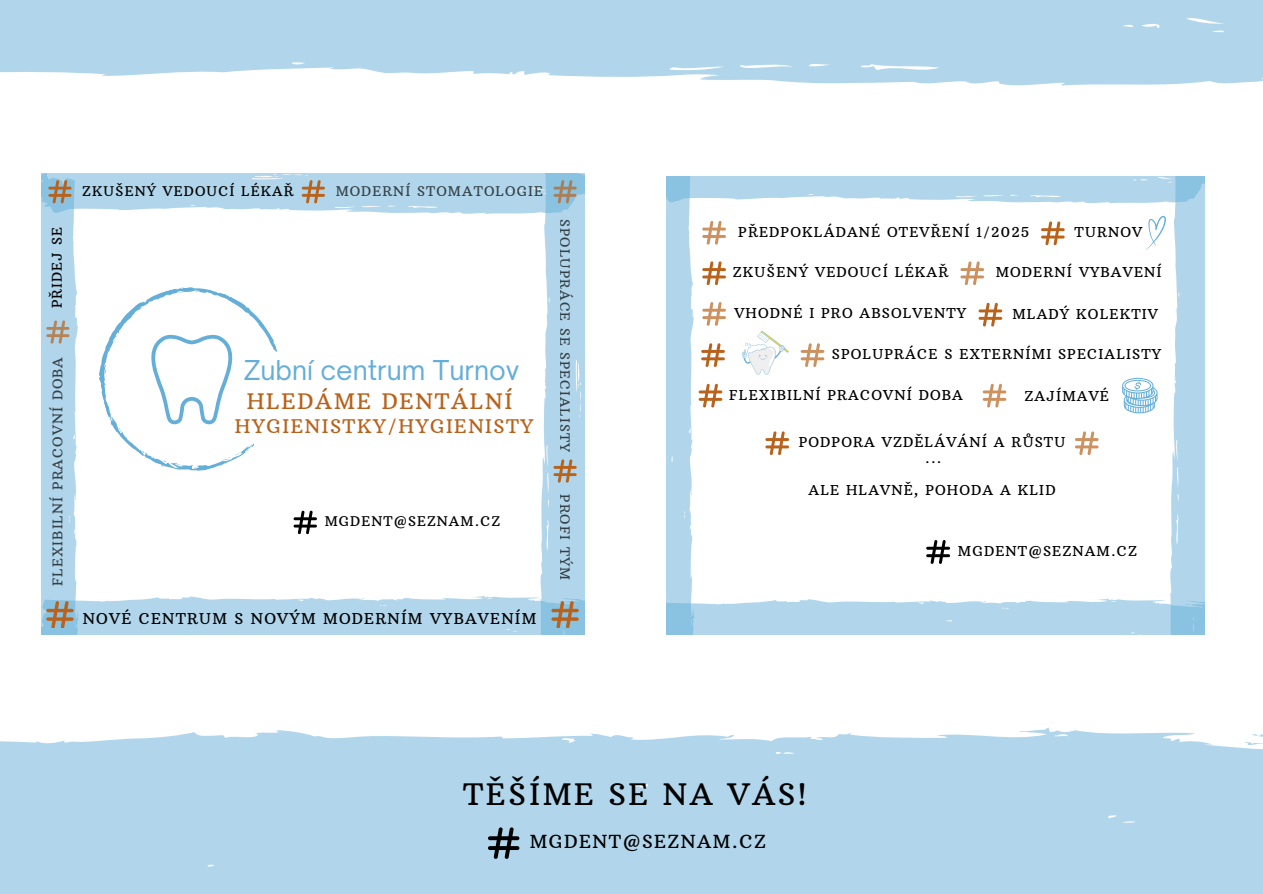
<style>
.page{position:relative;width:1263px;height:894px;background:#fff}
.page>*{position:absolute;margin:0;border:0;box-sizing:border-box;transform-origin:0 0}
.t1{font:30.15px "Arbutus Slab";letter-spacing:.08em;color:#000}
.t2{font:26.25px "Open Sauce One";color:#64aed8}
.t3{font:21.75px "Arbutus Slab";letter-spacing:.08em;color:#b8621b}
.t4{font:19.05px "Arbutus Slab";letter-spacing:.08em;color:#b8621b}
.t5{font:18.3px "Arbutus Slab";letter-spacing:.08em;color:#000}
.t6{font:15.15px "Arbutus Slab";letter-spacing:.08em;color:#000}
.t7{font:13.95px "Arbutus Slab";letter-spacing:.08em;color:#000}
.t8{font:13.65px "Arbutus Slab";letter-spacing:.08em;color:#000}
.t9{font:13.5px "Arbutus Slab";letter-spacing:.08em;color:#000}
</style>
<div class="page">
<svg style="left:79px;top:595px;width:461px;height:39px;background:#b9daed"></svg>
<svg style="left:79px;top:173px;width:461px;height:41px;background:#b8d9ec"></svg>
<svg style="left:540px;top:173px;width:45px;height:461px;background:#b4d8eb"></svg>
<svg style="left:99px;top:287px;width:179px;height:184px"></svg>
<svg style="left:247px;top:369px;width:8px;height:82px"></svg>
<svg style="left:220px;top:454px;width:16px;height:11px"></svg>
<svg style="left:161px;top:459px;width:7px;height:8px"></svg>
<svg style="left:102px;top:353px;width:7px;height:10px"></svg>
<svg style="left:151px;top:333px;width:81px;height:91px"></svg>
<div style="left:255px;top:354px;width:275px;height:100px;background:#fff"></div>
<svg style="left:41px;top:173px;width:38px;height:461px;background:#b6d8ec"></svg>
<svg style="left:46px;top:601px;width:27px;height:26px"></svg>
<svg style="left:48px;top:180px;width:24px;height:23px"></svg>
<svg style="left:553px;top:459px;width:24px;height:23px"></svg>
<svg style="left:302px;top:180px;width:23px;height:23px"></svg>
<svg style="left:553px;top:180px;width:24px;height:23px"></svg>
<svg style="left:551px;top:601px;width:27px;height:26px"></svg>
<svg style="left:46px;top:320px;width:23px;height:23px"></svg>
<svg style="left:294px;top:510px;width:23px;height:24px"></svg>
<svg style="left:695px;top:598px;width:474px;height:36px;background:#b9daed"></svg>
<svg style="left:695px;top:176px;width:474px;height:28px;background:#bcdcee"></svg>
<svg style="left:1169px;top:176px;width:35px;height:458px;background:#b6d9ec"></svg>
<svg style="left:666px;top:176px;width:29px;height:458px;background:#b6d9ec"></svg>
<svg style="left:702px;top:261px;width:24px;height:24px"></svg>
<svg style="left:702px;top:302px;width:24px;height:23px"></svg>
<svg style="left:702px;top:221px;width:24px;height:23px"></svg>
<svg style="left:801px;top:343px;width:23px;height:23px"></svg>
<svg style="left:978px;top:302px;width:24px;height:24px"></svg>
<svg style="left:926px;top:540px;width:24px;height:23px"></svg>
<svg style="left:1041px;top:221px;width:24px;height:24px"></svg>
<svg style="left:960px;top:261px;width:24px;height:24px"></svg>
<svg style="left:699px;top:383px;width:23px;height:24px"></svg>
<svg style="left:701px;top:343px;width:24px;height:23px"></svg>
<svg style="left:765px;top:431px;width:24px;height:24px"></svg>
<svg style="left:1145px;top:215px;width:21px;height:35px"></svg>
<svg style="left:983px;top:383px;width:23px;height:24px"></svg>
<svg style="left:1122px;top:378px;width:35px;height:35px"></svg>
<svg style="left:1075px;top:431px;width:23px;height:24px"></svg>
<svg style="left:742px;top:331px;width:47px;height:44px"></svg>
<svg style="left:0;top:0;width:1263px;height:86px;background:#b9daed"></svg>
<div style="left:0;top:727px;width:1263px;height:166px;background:#b1d6eb"></div>
<svg style="left:488px;top:827px;width:31px;height:31px"></svg>
<p class="t8" style="left:49px;top:308px;width:82px;rotate:-90deg">PŘIDEJ SE</p>
<p class="t8" style="left:49px;top:586px;width:231px;rotate:-90deg">FLEXIBILNÍ PRACOVNÍ DOBA</p>
<p class="t8" style="left:82px;top:182px;width:213px">ZKUŠENÝ VEDOUCÍ LÉKAŘ</p>
<p class="t8" style="left:335px;top:182px;width:209px">MODERNÍ STOMATOLOGIE</p>
<p class="t2" style="left:244px;top:353px;width:277px">Zubní centrum Turnov</p>
<p class="t3" style="left:247px;top:387px;width:126px">HLEDÁME</p>
<p class="t3" style="left:382px;top:387px;width:132px">DENTÁLNÍ</p>
<p class="t4" style="left:235px;top:414px;width:300px">HYGIENISTKY/HYGIENISTY</p>
<p class="t8" style="left:325px;top:513px;width:177px">MGDENT@SEZNAM.CZ</p>
<p class="t6" style="left:83px;top:608px;width:455px">NOVÉ CENTRUM S NOVÝM MODERNÍM VYBAVENÍM</p>
<p class="t9" style="left:573px;top:219px;width:234px;rotate:90deg">SPOLUPRÁCE SE SPECIALISTY</p>
<p class="t9" style="left:573px;top:494px;width:87px;rotate:90deg">PROFI TÝM</p>
<p class="t7" style="left:738px;top:223px;width:292px">PŘEDPOKLÁDANÉ OTEVŘENÍ 1/2025</p>
<h6 class="t7" style="left:1074px;top:224px;width:69px">TURNOV</h6>
<h2 class="t7" style="left:733px;top:263px;width:217px">ZKUŠENÝ VEDOUCÍ LÉKAŘ</h2>
<h5 class="t7" style="left:734px;top:304px;width:233px">VHODNÉ I PRO ABSOLVENTY</h5>
<p class="t7" style="left:996px;top:263px;width:168px">MODERNÍ VYBAVENÍ</p>
<h2 class="t7" style="left:1012px;top:305px;width:147px">MLADÝ KOLEKTIV</h2>
<p class="t7" style="left:832px;top:345px;width:331px">SPOLUPRÁCE S EXTERNÍMI SPECIALISTY</p>
<p class="t7" style="left:729px;top:386px;width:235px">FLEXIBILNÍ PRACOVNÍ DOBA</p>
<h6 class="t7" style="left:799px;top:433px;width:268px">PODPORA VZDĚLÁVÁNÍ A RŮSTU</h6>
<p class="t7" style="left:925px;top:449px;width:18px">...</p>
<h2 class="t7" style="left:1024px;top:387px;width:86px">ZAJÍMAVÉ</h2>
<p class="t7" style="left:808px;top:481px;width:249px">ALE HLAVNĚ, POHODA A KLID</p>
<p class="t7" style="left:958px;top:542px;width:181px">MGDENT@SEZNAM.CZ</p>
<p class="t1" style="left:463px;top:775px;width:345px">TĚŠÍME SE NA VÁS!</p>
<h6 class="t5" style="left:530px;top:830px;width:238px">MGDENT@SEZNAM.CZ</h6>
</div>
